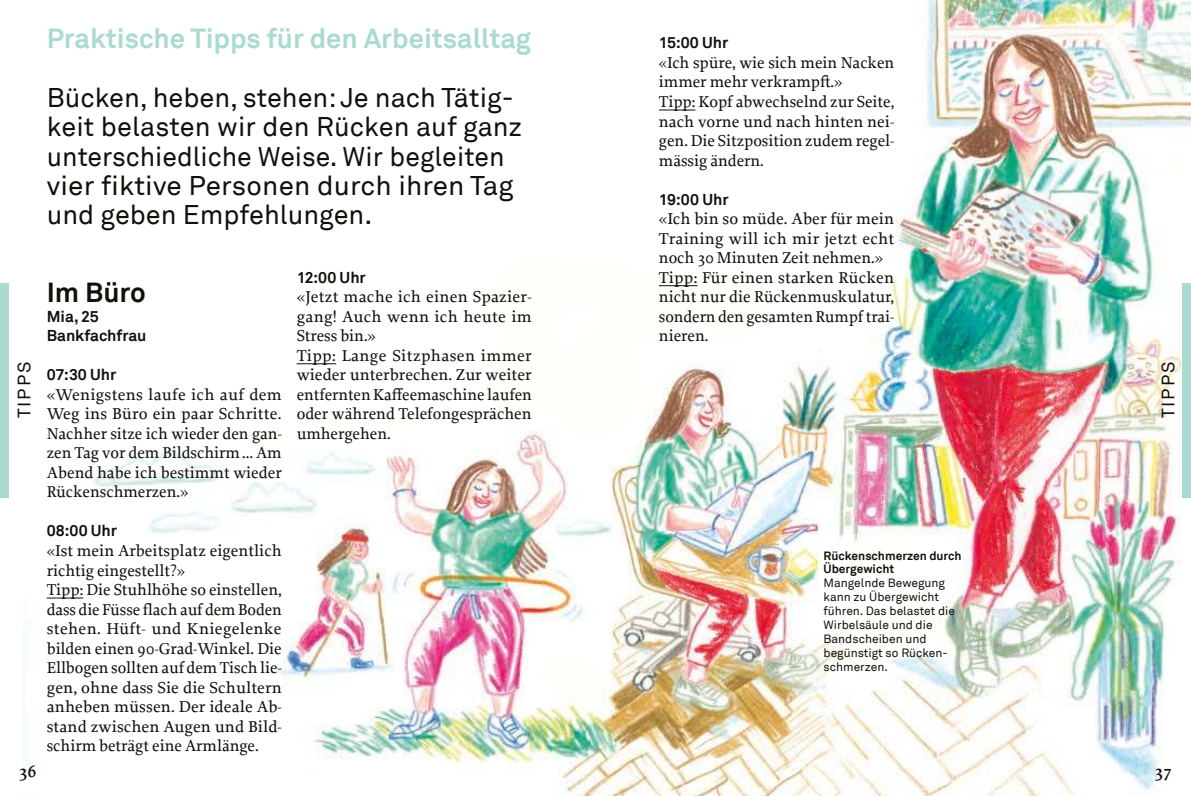
<style>
.page{position:relative;width:1191px;height:796px;background:#fff}
.page>*{position:absolute;margin:0;border:0;box-sizing:border-box;transform-origin:0 0}
.t1{font:700 27.6px "Akkurat Helsana";color:#abdad1}
.t2{font:700 27.6px "Akkurat Helsana";color:#11110c}
.t3{font:27px/29.2px "Akkurat Helsana";color:#11110c}
.t4{font:18px "Akkurat Helsana";letter-spacing:.11em;color:#11110c}
.t5{font:600 18px "Proforma";color:#11110c}
.t6{font:500 16.5px/19.5px "Proforma";color:#11110c}
.t7{font:700 15.75px/19.5px "Akkurat Helsana";color:#11110c}
.t8{font:12px/13.8px "Akkurat Helsana";color:#11110c}
.t9{font:700 12px/13.8px "Akkurat Helsana";color:#11110c}
</style>
<div class="page">
<img style="left:23px;top:0;width:1167px;height:795px">
<div style="left:0;top:282px;width:9px;height:215px;background:#abdad1"></div>
<div style="left:1182px;top:282px;width:9px;height:215px;background:#abdad1"></div>
<hr style="left:659px;top:110px;width:36px;height:1px;background:#11110c">
<hr style="left:659px;top:285px;width:38px;height:1px;background:#11110c">
<hr style="left:297px;top:363px;width:39px;height:1px;background:#11110c">
<hr style="left:47px;top:597px;width:36px;height:1px;background:#11110c">
<h1 class="t1" style="left:47px;top:23px;width:486px">Praktische Tipps für den Arbeitsalltag</h1>
<h2 class="t3" style="left:47px;top:84px;width:477px">Bücken, heben, stehen: Je nach Tätig&shy;keit belasten wir den Rücken auf ganz unterschiedliche Weise. Wir begleiten vier fiktive Personen durch ihren Tag und geben Empfehlungen.</h2>
<p class="t7" style="left:659px;top:33px;width:71px">15:00 Uhr</p>
<p class="t6" style="left:659px;top:53px;width:237px">«Ich spüre, wie sich mein Nacken immer mehr verkrampft.»<br>Tipp: Kopf abwechselnd zur Seite, nach vorne und nach hinten nei&shy;gen. Die Sitzposition zudem regel&shy;mässig ändern.</p>
<p class="t7" style="left:659px;top:189px;width:71px">19:00 Uhr</p>
<p class="t6" style="left:659px;top:209px;width:237px">«Ich bin so müde. Aber für mein<br>Training will ich mir jetzt echt noch 30 Minuten Zeit nehmen.»<br>Tipp: Für einen starken Rücken nicht nur die Rückenmuskulatur, sondern den gesamten Rumpf trai&shy;nieren.</p>
<p class="t7" style="left:297px;top:267px;width:71px">12:00 Uhr</p>
<p class="t6" style="left:297px;top:287px;width:237px">«Jetzt mache ich einen Spazier&shy;gang! Auch wenn ich heute im<br>Stress bin.»<br>Tipp: Lange Sitzphasen immer wieder unterbrechen. Zur weiter entfernten Kaffeemaschine laufen oder während Telefongesprächen umhergehen.</p>
<h1 class="t2" style="left:47px;top:277px;width:100px">Im Büro</h1>
<p class="t7" style="left:47px;top:306px;width:101px">Mia, 25<br>Bankfachfrau</p>
<p class="t7" style="left:47px;top:365px;width:71px">07:30 Uhr</p>
<p class="t6" style="left:47px;top:385px;width:236px;text-align:justify">«Wenigstens laufe ich auf dem Weg ins Büro ein paar Schritte.<br>Nachher sitze ich wieder den gan&shy;zen Tag vor dem Bildschirm … Am Abend habe ich bestimmt wieder Rückenschmerzen.»</p>
<p class="t7" style="left:47px;top:521px;width:72px">08:00 Uhr</p>
<p class="t6" style="left:47px;top:541px;width:237px">«Ist mein Arbeitsplatz eigentlich richtig eingestellt?»<br>Tipp: Die Stuhlhöhe so einstellen, dass die Füsse flach auf dem Boden stehen. Hüft- und Kniegelenke bilden einen 90-Grad-Winkel. Die<br>Ellbogen sollten auf dem Tisch lie&shy;gen, ohne dass Sie die Schultern anheben müssen. Der ideale Ab&shy;stand zwischen Augen und Bild&shy;schirm beträgt eine Armlänge.</p>
<p class="t4" style="left:15px;top:418px;width:58px;rotate:-90deg">TIPPS</p>
<p class="t4" style="left:1158px;top:418px;width:58px;rotate:-90deg">TIPPS</p>
<p class="t9" style="left:823px;top:548px;width:139px">Rückenschmerzen durch<br>Übergewicht</p>
<p class="t8" style="left:823px;top:576px;width:133px">Mangelnde Bewegung kann zu Übergewicht führen. Das belastet die<br>Wirbelsäule und die<br>Bandscheiben und begünstigt so Rücken&shy;schmerzen.</p>
<p class="t5" style="left:19px;top:763px;width:19px">36</p>
<p class="t5" style="left:1154px;top:763px;width:19px">37</p>
</div>
